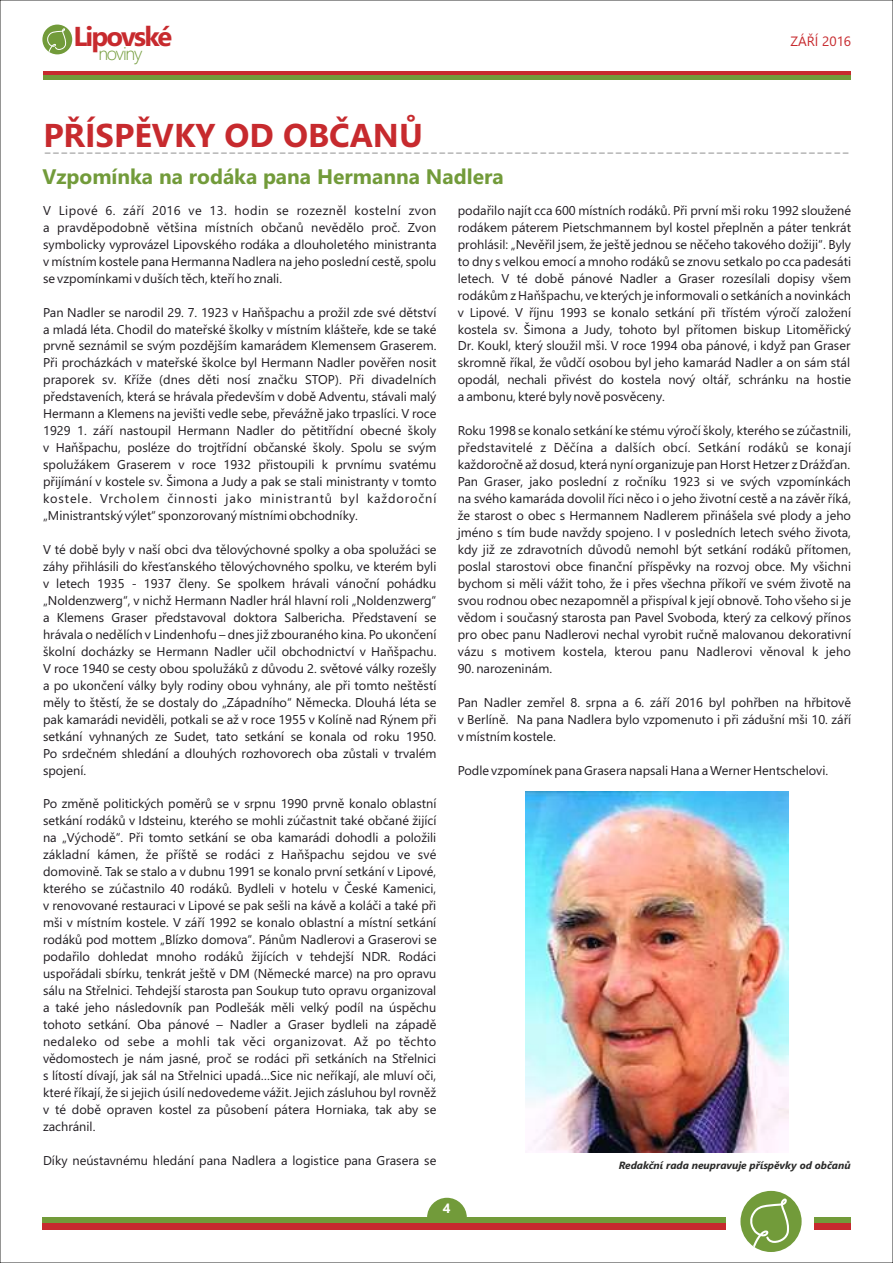
<style>
.page{position:relative;width:893px;height:1263px;background:#fff}
.page>*{position:absolute;margin:0;border:0;box-sizing:border-box;transform-origin:0 0}
.t1{font:700 33px "Segoe UI";color:#c72a2e}
.t2{font:700 27.3px "Segoe UI";letter-spacing:-.07em;color:#c72a2e}
.t3{font:21px "Segoe UI";color:#aeaeae}
.t4{font:700 21px "Segoe UI";color:#729b3a}
.t5{font:300 18.3px "Segoe UI";letter-spacing:-.07em;color:#729b3a}
.t6{font:13.5px "Segoe UI";color:#c72a2e}
.t7{font:700 13.5px "Segoe UI";color:#fff}
.t8{font:12.75px/17px "Segoe UI";color:#1f1b20;text-align:justify}
.t9{font:italic 700 10.5px "Segoe UI";color:#2b2b2a}
</style>
<div class="page">
<hr style="left:43px;top:71px;width:807px;height:4px;background:#c72a2e">
<hr style="left:43px;top:75px;width:807px;height:4px;background:#729b3a">
<div style="left:42px;top:25px;width:30px;height:29px;background:#729b3a;border-radius:50%"></div>
<svg style="left:47px;top:28px;width:19px;height:24px"></svg>
<svg style="left:427px;top:1198px;width:40px;height:19px"></svg>
<div style="left:43px;top:1217px;width:683px;height:6px;background:#729b3a"></div>
<div style="left:43px;top:1223px;width:683px;height:7px;background:#c72a2e"></div>
<div style="left:740px;top:1191px;width:62px;height:61px;background:#729b3a;border-radius:50%"></div>
<svg style="left:750px;top:1198px;width:39px;height:49px"></svg>
<div style="left:814px;top:1217px;width:36px;height:6px;background:#729b3a"></div>
<div style="left:814px;top:1223px;width:36px;height:7px;background:#c72a2e"></div>
<img style="left:525px;top:792px;width:264px;height:361px">
<h2 class="t2" style="left:73px;top:26px;width:100px">Lipovské</h2>
<h3 class="t5" style="left:98px;top:47px;width:46px">noviny</h3>
<p class="t6" style="left:790px;top:36px;width:62px">ZÁŘÍ 2016</p>
<h1 class="t1" style="left:43px;top:122px;width:381px">PŘÍSPĚVKY OD OBČANŮ</h1>
<h3 class="t3" style="left:43px;top:144px;width:808px">------------------------------------------------------------------------------------------------</h3>
<h3 class="t4" style="left:42px;top:169px;width:463px">Vzpomínka na rodáka pana Hermanna Nadlera</h3>
<p class="t8" style="left:43px;top:203px;width:395px">V Lipové 6. září 2016 ve 13. hodin se rozezněl kostelní zvon a pravděpodobně většina místních občanů nevědělo proč. Zvon symbolicky vyprovázel Lipovského rodáka a dlouholetého ministranta v místním kostele pana Hermanna Nadlera na jeho poslední cestě, spolu se vzpomínkami v duších těch, kteří ho znali.</p>
<p class="t8" style="left:43px;top:305px;width:395px">Pan Nadler se narodil 29. 7. 1923 v Haňšpachu a prožil zde své dětství a mladá léta. Chodil do mateřské školky v místním klášteře, kde se také prvně seznámil se svým pozdějším kamarádem Klemensem Graserem.<br>Při procházkách v mateřské školce byl Hermann Nadler pověřen nosit praporek sv. Kříže (dnes děti nosí značku STOP). Při divadelních představeních, která se hrávala především v době Adventu, stávali malý Hermann a Klemens na jevišti vedle sebe, převážně jako trpaslíci. V roce 1929 1. září nastoupil Hermann Nadler do pětitřídní obecné školy v Haňšpachu, posléze do trojtřídní občanské školy. Spolu se svým spolužákem Graserem v roce 1932 přistoupili k prvnímu svatému přijímání v kostele sv. Šimona a Judy a pak se stali ministranty v tomto kostele. Vrcholem činnosti jako ministrantů byl každoroční „Ministrantský výlet“ sponzorovaný místními obchodníky.</p>
<p class="t8" style="left:43px;top:542px;width:395px">V té době byly v naší obci dva tělovýchovné spolky a oba spolužáci se záhy přihlásili do křesťanského tělovýchovného spolku, ve kterém byli v letech 1935 - 1937 členy. Se spolkem hrávali vánoční pohádku „Noldenzwerg“, v nichž Hermann Nadler hrál hlavní roli „Noldenzwerg“ a Klemens Graser představoval doktora Salbericha. Představení se hrávala o nedělích v Lindenhofu – dnes již zbouraného kina. Po ukončení školní docházky se Hermann Nadler učil obchodnictví v Haňšpachu.<br>V roce 1940 se cesty obou spolužáků z důvodu 2. světové války rozešly a po ukončení války byly rodiny obou vyhnány, ale při tomto neštěstí měly to štěstí, že se dostaly do „Západního“ Německa. Dlouhá léta se pak kamarádi neviděli, potkali se až v roce 1955 v Kolíně nad Rýnem při setkání vyhnaných ze Sudet, tato setkání se konala od roku 1950.<br>Po srdečném shledání a dlouhých rozhovorech oba zůstali v trvalém spojení.</p>
<p class="t8" style="left:43px;top:797px;width:395px">Po změně politických poměrů se v srpnu 1990 prvně konalo oblastní setkání rodáků v Idsteinu, kterého se mohli zúčastnit také občané žijící na „Východě“. Při tomto setkání se oba kamarádi dohodli a položili základní kámen, že příště se rodáci z Haňšpachu sejdou ve své domovině. Tak se stalo a v dubnu 1991 se konalo první setkání v Lipové, kterého se zúčastnilo 40 rodáků. Bydleli v hotelu v České Kamenici, v renovované restauraci v Lipové se pak sešli na kávě a koláči a také při mši v místním kostele. V září 1992 se konalo oblastní a místní setkání rodáků pod mottem „Blízko domova“. Pánům Nadlerovi a Graserovi se podařilo dohledat mnoho rodáků žijících v tehdejší NDR. Rodáci uspořádali sbírku, tenkrát ještě v DM (Německé marce) na pro opravu sálu na Střelnici. Tehdejší starosta pan Soukup tuto opravu organizoval a také jeho následovník pan Podlešák měli velký podíl na úspěchu tohoto setkání. Oba pánové – Nadler a Graser bydleli na západě nedaleko od sebe a mohli tak věci organizovat. Až po těchto vědomostech je nám jasné, proč se rodáci při setkáních na Střelnici s lítostí dívají, jak sál na Střelnici upadá…Sice nic neříkají, ale mluví oči, které říkají, že si jejich úsilí nedovedeme vážit. Jejich zásluhou byl rovněž v té době opraven kostel za působení pátera Horniaka, tak aby se zachránil.</p>
<p class="t8" style="left:43px;top:1153px;width:395px">Díky neústavnému hledání pana Nadlera a logistice pana Grasera se</p>
<p class="t8" style="left:458px;top:203px;width:395px">podařilo najít cca 600 místních rodáků. Při první mši roku 1992 sloužené rodákem páterem Pietschmannem byl kostel přeplněn a páter tenkrát prohlásil: „Nevěřil jsem, že ještě jednou se něčeho takového dožiji“. Byly to dny s velkou emocí a mnoho rodáků se znovu setkalo po cca padesáti letech. V té době pánové Nadler a Graser rozesílali dopisy všem rodákům z Haňšpachu, ve kterých je informovali o setkáních a novinkách v Lipové. V říjnu 1993 se konalo setkání při třístém výročí založení kostela sv. Šimona a Judy, tohoto byl přítomen biskup Litoměřický Dr. Koukl, který sloužil mši. V roce 1994 oba pánové, i když pan Graser skromně říkal, že vůdčí osobou byl jeho kamarád Nadler a on sám stál opodál, nechali přivést do kostela nový oltář, schránku na hostie a ambonu, které byly nově posvěceny.</p>
<p class="t8" style="left:458px;top:423px;width:395px">Roku 1998 se konalo setkání ke stému výročí školy, kterého se zúčastnili, představitelé z Děčína a dalších obcí. Setkání rodáků se konají každoročně až dosud, která nyní organizuje pan Horst Hetzer z Drážďan.<br>Pan Graser, jako poslední z ročníku 1923 si ve svých vzpomínkách na svého kamaráda dovolil říci něco i o jeho životní cestě a na závěr říká, že starost o obec s Hermannem Nadlerem přinášela své plody a jeho jméno s tím bude navždy spojeno. I v posledních letech svého života, kdy již ze zdravotních důvodů nemohl být setkání rodáků přítomen, poslal starostovi obce finanční příspěvky na rozvoj obce. My všichni bychom si měli vážit toho, že i přes všechna příkoří ve svém životě na svou rodnou obec nezapomněl a přispíval k její obnově. Toho všeho si je vědom i současný starosta pan Pavel Svoboda, který za celkový přínos pro obec panu Nadlerovi nechal vyrobit ručně malovanou dekorativní vázu s motivem kostela, kterou panu Nadlerovi věnoval k jeho</p>
<p class="t8" style="left:458px;top:661px;width:96px">90. narozeninám.</p>
<p class="t8" style="left:458px;top:695px;width:395px">Pan Nadler zemřel 8. srpna a 6. září 2016 byl pohřben na hřbitově v Berlíně. Na pana Nadlera bylo vzpomenuto i při zádušní mši 10. září v místním kostele.</p>
<p class="t8" style="left:458px;top:763px;width:372px">Podle vzpomínek pana Grasera napsali Hana a Werner Hentschelovi.</p>
<p class="t9" style="left:619px;top:1162px;width:233px">Redakční rada neupravuje příspěvky od občanů</p>
<p class="t7" style="left:443px;top:1203px;width:9px">4</p>
</div>
